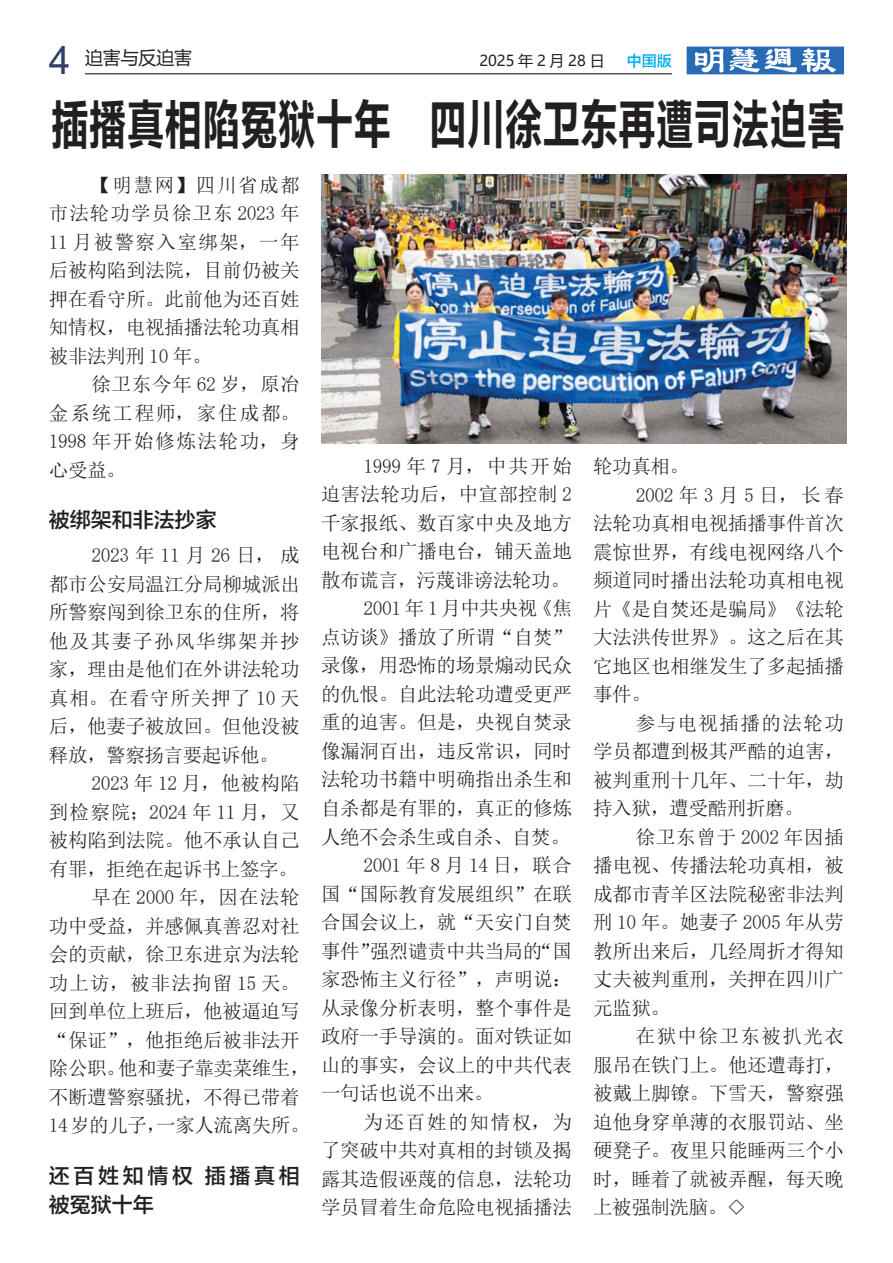
<style>
.page{position:relative;width:893px;height:1263px;background:#fff}
.page>*{position:absolute;margin:0;border:0;box-sizing:border-box;transform-origin:0 0}
.t1{font:54px "FZLTCHK GBK1 0";color:#231f20;scale:.7 1}
.t2{font:39px "Arial";color:#30406a}
.t3{font:21px/28.5px "FZLTZHK GBK1 0";letter-spacing:.175em;color:#231f20}
.t4{font:21px "FZLTZHK GBK1 0";color:#231f20}
.t5{font:19.5px/28.5px "N Sim Sun";letter-spacing:-.01em;color:#231f20;text-align:justify}
.t6{font:19.5px "N Sim Sun";letter-spacing:.075em;color:#231f20}
.t7{font:19.5px "N Sim Sun";letter-spacing:.06em;color:#231f20}
.t8{font:19.5px "N Sim Sun";letter-spacing:.015em;color:#231f20}
.t9{font:19.5px "N Sim Sun";letter-spacing:.055em;color:#231f20}
.t10{font:19.5px "N Sim Sun";letter-spacing:.05em;color:#231f20}
.t11{font:19.5px "N Sim Sun";letter-spacing:.28em;color:#231f20}
.t12{font:19.5px "N Sim Sun";letter-spacing:.04em;color:#231f20}
.t13{font:19.5px "N Sim Sun";letter-spacing:.09em;color:#231f20}
.t14{font:18px "Microsoft Ya Hei";letter-spacing:-.01em;color:#231f20}
.t15{font:15px "Microsoft Ya Hei";letter-spacing:.25em;color:#231f20}
.t16{font:15px "FZLTZHK GBK1 0";color:#00aeef}
</style>
<div class="page">
<hr style="left:85px;top:73px;width:587px;height:1px;background:#231f20">
<svg style="left:687px;top:47px;width:157px;height:27px"></svg>
<img style="left:321px;top:175px;width:525px;height:268px">
<h2 class="t2" style="left:49px;top:34px;width:23px">4</h2>
<p class="t15" style="left:479px;top:50px;width:127px">2025年2月28日</p>
<p class="t16" style="left:627px;top:52px;width:46px">中国版</p>
<p class="t14" style="left:85px;top:46px;width:109px">迫害与反迫害</p>
<h1 class="t1" style="left:51px;top:94px;width:1135px">插播真相陷冤狱十年　四川徐卫东再遭司法迫害</h1>
<p class="t5" style="left:49px;top:170px;width:252px;text-indent:43px">【明慧网】四川省成都市法轮功学员徐卫东 2023 年11 月被警察入室绑架，一年后被构陷到法院，目前仍被关押在看守所。此前他为还百姓知情权，电视插播法轮功真相被非法判刑 10 年。</p>
<p class="t5" style="left:49px;top:370px;width:252px;text-indent:43px">徐卫东今年 62 岁，原冶金系统工程师，家住成都。1998 年开始修炼法轮功，身心受益。</p>
<p class="t4" style="left:49px;top:509px;width:170px">被绑架和非法抄家</p>
<p class="t5" style="left:49px;top:541px;width:252px;text-indent:43px">2023 年 11 月 26 日，成都市公安局温江分局柳城派出所警察闯到徐卫东的住所，将他及其妻子孙风华绑架并抄家，理由是他们在外讲法轮功真相。在看守所关押了 10 天后，他妻子被放回。但他没被释放，警察扬言要起诉他。</p>
<p class="t5" style="left:91px;top:769px;width:210px">2023 年 12 月，他被构陷</p>
<p class="t5" style="left:49px;top:797px;width:252px">到检察院；2024 年 11 月，又</p>
<p class="t5" style="left:49px;top:826px;width:252px">被构陷到法院。他不承认自己</p>
<p class="t5" style="left:49px;top:854px;width:250px">有罪，拒绝在起诉书上签字。</p>
<p class="t9" style="left:91px;top:887px;width:210px">早在 2000 年，因在法轮</p>
<p class="t5" style="left:49px;top:911px;width:252px">功中受益，并感佩真善忍对社</p>
<p class="t5" style="left:49px;top:940px;width:252px">会的贡献，徐卫东进京为法轮</p>
<p class="t7" style="left:49px;top:973px;width:252px">功上访，被非法拘留 15 天。</p>
<p class="t5" style="left:49px;top:997px;width:252px">回到单位上班后，他被逼迫写</p>
<p class="t5" style="left:49px;top:1025px;width:252px">“保证”，他拒绝后被非法开</p>
<p class="t5" style="left:49px;top:1054px;width:262px">除公职。他和妻子靠卖菜维生，</p>
<p class="t5" style="left:49px;top:1082px;width:252px">不断遭警察骚扰，不得已带着</p>
<p class="t5" style="left:49px;top:1111px;width:262px">14岁的儿子，一家人流离失所。</p>
<p class="t3" style="left:49px;top:1162px;width:273px">还百姓知情权 插播真相　被冤狱十年</p>
<p class="t10" style="left:364px;top:456px;width:210px">1999 年 7 月，中共开始</p>
<p class="t8" style="left:321px;top:485px;width:252px">迫害法轮功后，中宣部控制 2</p>
<p class="t5" style="left:321px;top:509px;width:252px">千家报纸、数百家中央及地方</p>
<p class="t5" style="left:321px;top:537px;width:252px">电视台和广播电台，铺天盖地</p>
<p class="t5" style="left:321px;top:566px;width:250px">散布谎言，污蔑诽谤法轮功。</p>
<p class="t5" style="left:364px;top:594px;width:210px">2001 年 1 月中共央视《焦</p>
<p class="t5" style="left:321px;top:623px;width:252px">点访谈》播放了所谓“自焚”</p>
<p class="t5" style="left:321px;top:651px;width:252px">录像，用恐怖的场景煽动民众</p>
<p class="t5" style="left:321px;top:680px;width:252px">的仇恨。自此法轮功遭受更严</p>
<p class="t5" style="left:321px;top:708px;width:252px">重的迫害。但是，央视自焚录</p>
<p class="t5" style="left:321px;top:737px;width:252px">像漏洞百出，违反常识，同时</p>
<p class="t5" style="left:321px;top:765px;width:252px">法轮功书籍中明确指出杀生和</p>
<p class="t5" style="left:321px;top:794px;width:252px">自杀都是有罪的，真正的修炼</p>
<p class="t5" style="left:321px;top:822px;width:250px">人绝不会杀生或自杀、自焚。</p>
<p class="t5" style="left:364px;top:851px;width:210px">2001 年 8 月 14 日，联合</p>
<p class="t5" style="left:321px;top:879px;width:252px">国“国际教育发展组织”在联</p>
<p class="t5" style="left:321px;top:908px;width:252px">合国会议上，就“天安门自焚</p>
<p class="t5" style="left:321px;top:936px;width:252px">事件”强烈谴责中共当局的“国</p>
<p class="t5" style="left:321px;top:965px;width:252px">家恐怖主义行径”，声明说：</p>
<p class="t5" style="left:321px;top:993px;width:252px">从录像分析表明，整个事件是</p>
<p class="t5" style="left:321px;top:1022px;width:252px">政府一手导演的。面对铁证如</p>
<p class="t5" style="left:321px;top:1050px;width:252px">山的事实，会议上的中共代表</p>
<p class="t5" style="left:321px;top:1079px;width:174px">一句话也说不出来。</p>
<p class="t13" style="left:364px;top:1112px;width:210px">为还百姓的知情权，为</p>
<p class="t5" style="left:321px;top:1136px;width:252px">了突破中共对真相的封锁及揭</p>
<p class="t5" style="left:321px;top:1164px;width:252px">露其造假诬蔑的信息，法轮功</p>
<p class="t5" style="left:321px;top:1193px;width:252px">学员冒着生命危险电视插播法</p>
<p class="t5" style="left:593px;top:452px;width:97px">轮功真相。</p>
<p class="t11" style="left:636px;top:485px;width:210px">2002年3月5日，长春</p>
<p class="t5" style="left:593px;top:509px;width:252px">法轮功真相电视插播事件首次</p>
<p class="t5" style="left:593px;top:537px;width:252px">震惊世界，有线电视网络八个</p>
<p class="t5" style="left:593px;top:566px;width:252px">频道同时播出法轮功真相电视</p>
<p class="t5" style="left:593px;top:594px;width:252px">片《是自焚还是骗局》《法轮</p>
<p class="t5" style="left:593px;top:623px;width:252px">大法洪传世界》。这之后在其</p>
<p class="t5" style="left:593px;top:651px;width:252px">它地区也相继发生了多起插播</p>
<p class="t5" style="left:593px;top:680px;width:59px">事件。</p>
<p class="t6" style="left:636px;top:713px;width:210px">参与电视插播的法轮功</p>
<p class="t5" style="left:593px;top:737px;width:252px">学员都遭到极其严酷的迫害，</p>
<p class="t5" style="left:593px;top:765px;width:252px">被判重刑十几年、二十年，劫</p>
<p class="t5" style="left:593px;top:794px;width:212px">持入狱，遭受酷刑折磨。</p>
<p class="t12" style="left:636px;top:827px;width:210px">徐卫东曾于 2002 年因插</p>
<p class="t5" style="left:593px;top:851px;width:252px">播电视、传播法轮功真相，被</p>
<p class="t5" style="left:593px;top:879px;width:252px">成都市青羊区法院秘密非法判</p>
<p class="t5" style="left:593px;top:908px;width:252px">刑 10 年。她妻子 2005 年从劳</p>
<p class="t5" style="left:593px;top:936px;width:252px">教所出来后，几经周折才得知</p>
<p class="t5" style="left:593px;top:965px;width:252px">丈夫被判重刑，关押在四川广</p>
<p class="t5" style="left:593px;top:993px;width:78px">元监狱。</p>
<p class="t6" style="left:636px;top:1026px;width:210px">在狱中徐卫东被扒光衣</p>
<p class="t5" style="left:593px;top:1050px;width:252px">服吊在铁门上。他还遭毒打，</p>
<p class="t5" style="left:593px;top:1079px;width:252px">被戴上脚镣。下雪天，警察强</p>
<p class="t5" style="left:593px;top:1107px;width:252px">迫他身穿单薄的衣服罚站、坐</p>
<p class="t5" style="left:593px;top:1136px;width:252px">硬凳子。夜里只能睡两三个小</p>
<p class="t5" style="left:593px;top:1164px;width:252px">时，睡着了就被弄醒，每天晚</p>
<p class="t5" style="left:593px;top:1193px;width:155px">上被强制洗脑。◇</p>
</div>
